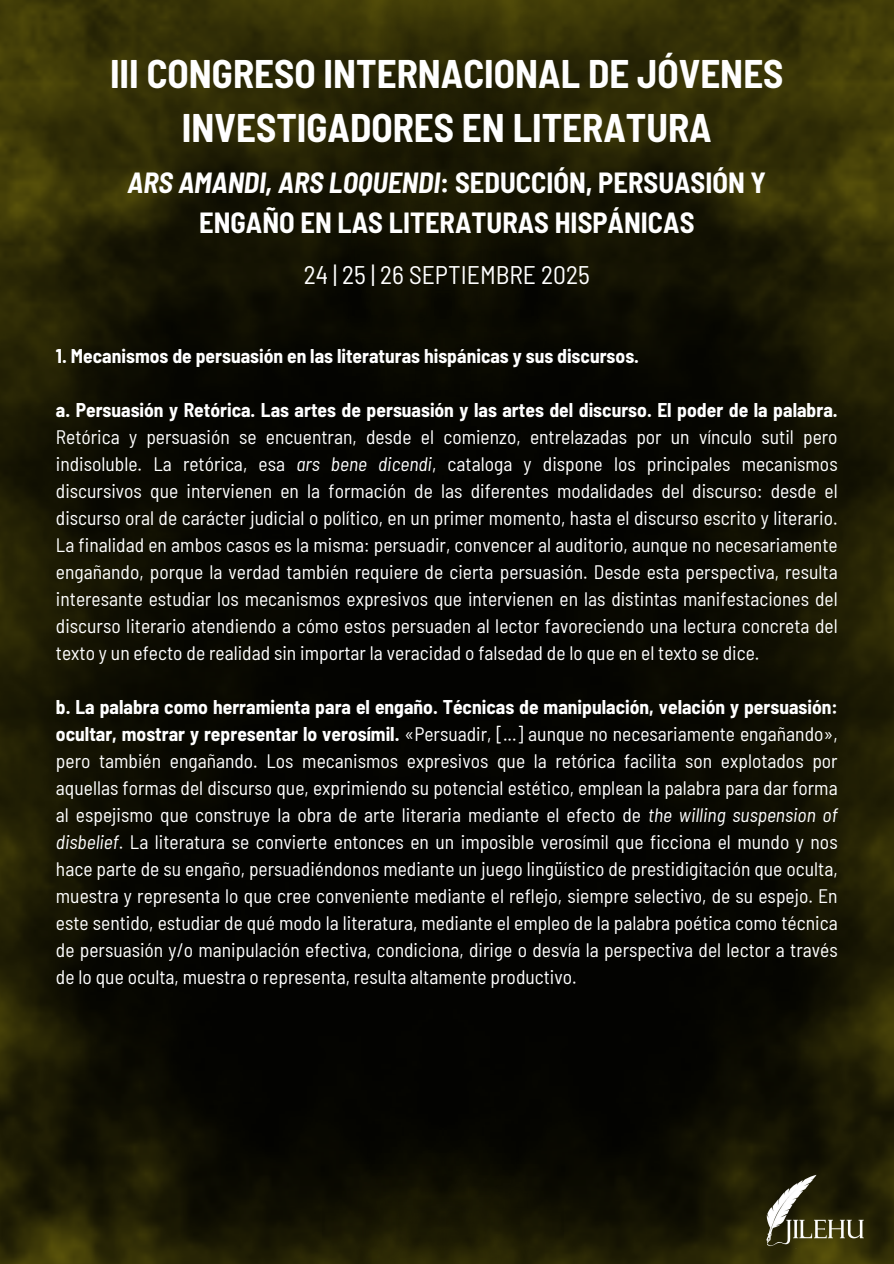
<style>
.page{position:relative;width:894px;height:1264px;background:#fff}
.page>*{position:absolute;margin:0;border:0;box-sizing:border-box;transform-origin:0 0}
.t1{font:700 semi-condensed 39px/54px "Barlow";color:#fff;text-align:center}
.t2{font:700 semi-condensed 28.5px/39.3px "Barlow";color:#fff;text-align:center}
.t3{font:semi-condensed 25.5px "Barlow";color:#fff}
.t4{font:semi-condensed 19.5px/27px "Barlow";color:#fff;text-align:justify}
.t5{font:700 semi-condensed 19.5px "Barlow";color:#fff}
.s1{font-style:italic}
.s2{font-weight:700}
</style>
<div class="page">
<img style="left:0;top:0;width:287px;height:1263px">
<img style="left:287px;top:0;width:606px;height:1263px">
<img style="left:752px;top:1147px;width:116px;height:116px">
<p class="t1" style="left:110px;top:45px;width:674px">III CONGRESO INTERNACIONAL DE JÓVENES<br>INVESTIGADORES EN LITERATURA</p>
<p class="t2" style="left:127px;top:162px;width:640px"><span class="s1">ARS AMANDI, ARS LOQUENDI</span>: SEDUCCIÓN, PERSUASIÓN Y<br>ENGAÑO EN LAS LITERATURAS HISPÁNICAS</p>
<h3 class="t3" style="left:304px;top:258px;width:287px">24 | 25 | 26 SEPTIEMBRE 2025</h3>
<p class="t5" style="left:56px;top:343px;width:584px">1. Mecanismos de persuasión en las literaturas hispánicas y sus discursos.</p>
<h1 class="t4" style="left:56px;top:395px;width:783px"><span class="s2">a. Persuasión y Retórica. Las artes de persuasión y las artes del discurso. El poder de la palabra.<br></span>Retórica y persuasión se encuentran, desde el comienzo, entrelazadas por un vínculo sutil pero indisoluble. La retórica, esa <span class="s1">ars bene dicendi</span>, cataloga y dispone los principales mecanismos discursivos que intervienen en la formación de las diferentes modalidades del discurso: desde el discurso oral de carácter judicial o político, en un primer momento, hasta el discurso escrito y literario.<br>La finalidad en ambos casos es la misma: persuadir, convencer al auditorio, aunque no necesariamente engañando, porque la verdad también requiere de cierta persuasión. Desde esta perspectiva, resulta interesante estudiar los mecanismos expresivos que intervienen en las distintas manifestaciones del discurso literario atendiendo a cómo estos persuaden al lector favoreciendo una lectura concreta del texto y un efecto de realidad sin importar la veracidad o falsedad de lo que en el texto se dice.</h1>
<h2 class="t4" style="left:56px;top:692px;width:783px"><span class="s2">b. La palabra como herramienta para el engaño. Técnicas de manipulación, velación y persuasión: ocultar, mostrar y representar lo verosímil.</span> «Persuadir, [...] aunque no necesariamente engañando», pero también engañando. Los mecanismos expresivos que la retórica facilita son explotados por aquellas formas del discurso que, exprimiendo su potencial estético, emplean la palabra para dar forma al espejismo que construye la obra de arte literaria mediante el efecto de <span class="s1">the willing suspension of disbelief</span>. La literatura se convierte entonces en un imposible verosímil que ficciona el mundo y nos hace parte de su engaño, persuadiéndonos mediante un juego lingüístico de prestidigitación que oculta, muestra y representa lo que cree conveniente mediante el reflejo, siempre selectivo, de su espejo. En este sentido, estudiar de qué modo la literatura, mediante el empleo de la palabra poética como técnica de persuasión y/o manipulación efectiva, condiciona, dirige o desvía la perspectiva del lector a través de lo que oculta, muestra o representa, resulta altamente productivo.</h2>
</div>
